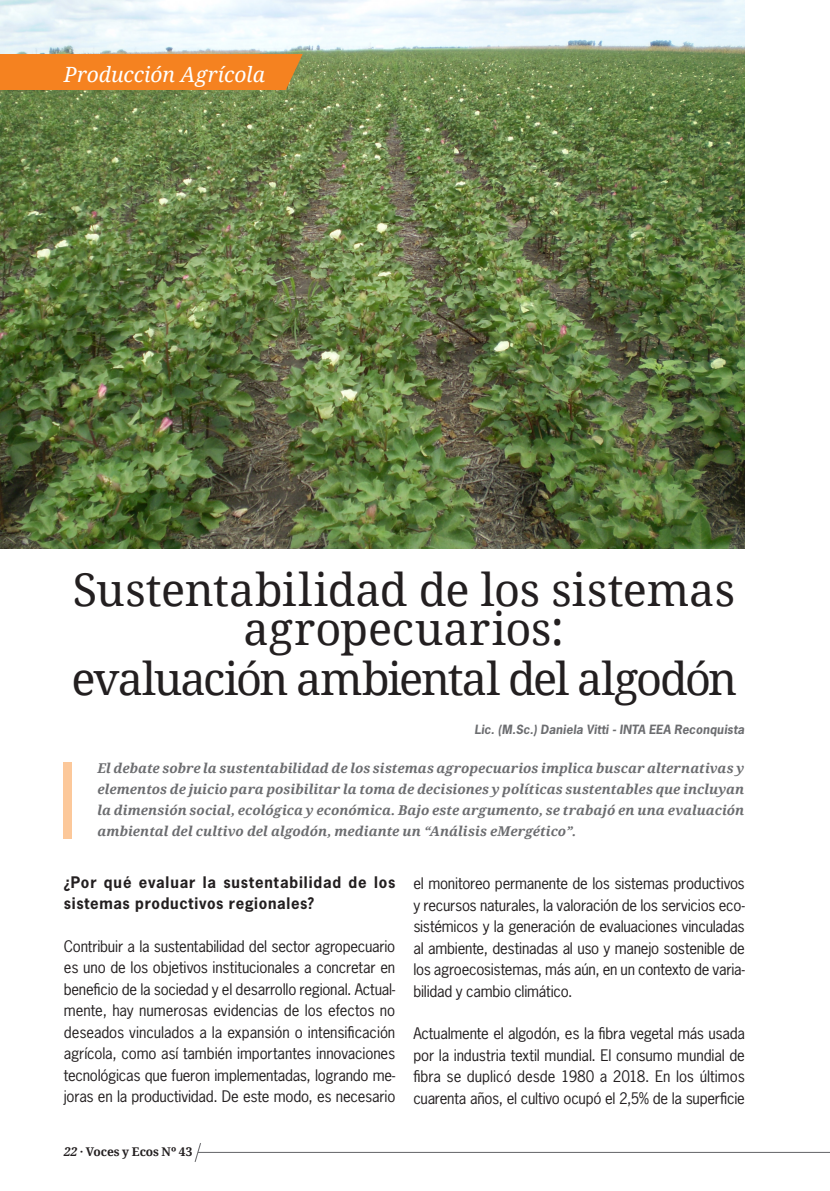
<style>
.page{position:relative;width:830px;height:1191px;background:#fff}
.page>*{position:absolute;margin:0;border:0;box-sizing:border-box;transform-origin:0 0}
.texto{font:45px/39px "Droid Serif";letter-spacing:-.015em;color:#231f20;text-align:center}
.texto-2{font:45px "Droid Serif";letter-spacing:-.045em;color:#231f20}
.t1{font:italic 21px "Droid Serif";color:#fff}
.texto-3{font:15px/21.5px "News Gothic Std";letter-spacing:-.015em;color:#231f20;text-align:justify}
.texto-4{font:700 15px/21px "News Gothic Std";letter-spacing:.05em;color:#231f20}
.texto-5{font:italic 700 13.5px/21px "Droid Serif";color:#6c6d70;text-align:justify}
.texto-6{font:italic 700 12px "News Gothic Std";letter-spacing:.01em;color:#6c6d70}
.t2{font:700 12px "Droid Serif";letter-spacing:-.005em;color:#231f20}
.s1{font-size:48px}
.s2{font-style:italic}
</style>
<div class="page">
<hr style="left:198px;top:1151px;width:631px;height:2px;background:#6c6d70">
<svg style="left:194px;top:1143px;width:8px;height:19px"></svg>
<img style="left:0;top:0;width:744px;height:549px">
<div style="left:63px;top:762px;width:9px;height:77px;background:#fcc89a"></div>
<div style="left:0;top:54px;width:302px;height:36px;background:#f58220"></div>
<p class="t1" style="left:64px;top:62px;width:202px">Producción Agrícola</p>
<p class="texto" style="left:73px;top:571px;width:663px">Sustentabilidad de los sistemas agropecuarios<span class="s1">:</span></p>
<p class="texto-2" style="left:71px;top:653px;width:667px">evaluación ambiental del algodón</p>
<p class="texto-6" style="left:474px;top:721px;width:271px">Lic. (M.Sc.) Daniela Vitti - INTA EEA Reconquista</p>
<p class="texto-5" style="left:97px;top:757px;width:648px">El debate sobre la sustentabilidad de los sistemas agropecuarios implica buscar alternativas y elementos de juicio para posibilitar la toma de decisiones y políticas sustentables que incluyan la dimensión social, ecológica y económica. Bajo este argumento, se trabajó en una evaluación ambiental del cultivo del algodón, mediante un “Análisis eMergético”.</p>
<p class="texto-4" style="left:64px;top:872px;width:333px">¿Por qué evaluar la sustentabilidad de los sistemas productivos regionales?</p>
<p class="texto-3" style="left:64px;top:935px;width:333px">Contribuir a la sustentabilidad del sector agropecuario es uno de los objetivos institucionales a concretar en beneficio de la sociedad y el desarrollo regional. Actual&shy;mente, hay numerosas evidencias de los efectos no deseados vinculados a la expansión o intensificación agrícola, como así también importantes innovaciones tecnológicas que fueron implementadas, logrando me&shy;joras en la productividad. De este modo, es necesario</p>
<p class="t2" style="left:64px;top:1145px;width:130px"><span class="s2">22</span> · Voces y Ecos Nº 43</p>
<p class="texto-3" style="left:413px;top:872px;width:333px">el monitoreo permanente de los sistemas productivos y recursos naturales, la valoración de los servicios eco&shy;sistémicos y la generación de evaluaciones vinculadas al ambiente, destinadas al uso y manejo sostenible de los agroecosistemas, más aún, en un contexto de varia&shy;bilidad y cambio climático.</p>
<p class="texto-3" style="left:413px;top:1022px;width:333px">Actualmente el algodón, es la fibra vegetal más usada por la industria textil mundial. El consumo mundial de fibra se duplicó desde 1980 a 2018. En los últimos cuarenta años, el cultivo ocupó el 2,5% de la superficie</p>
</div>
